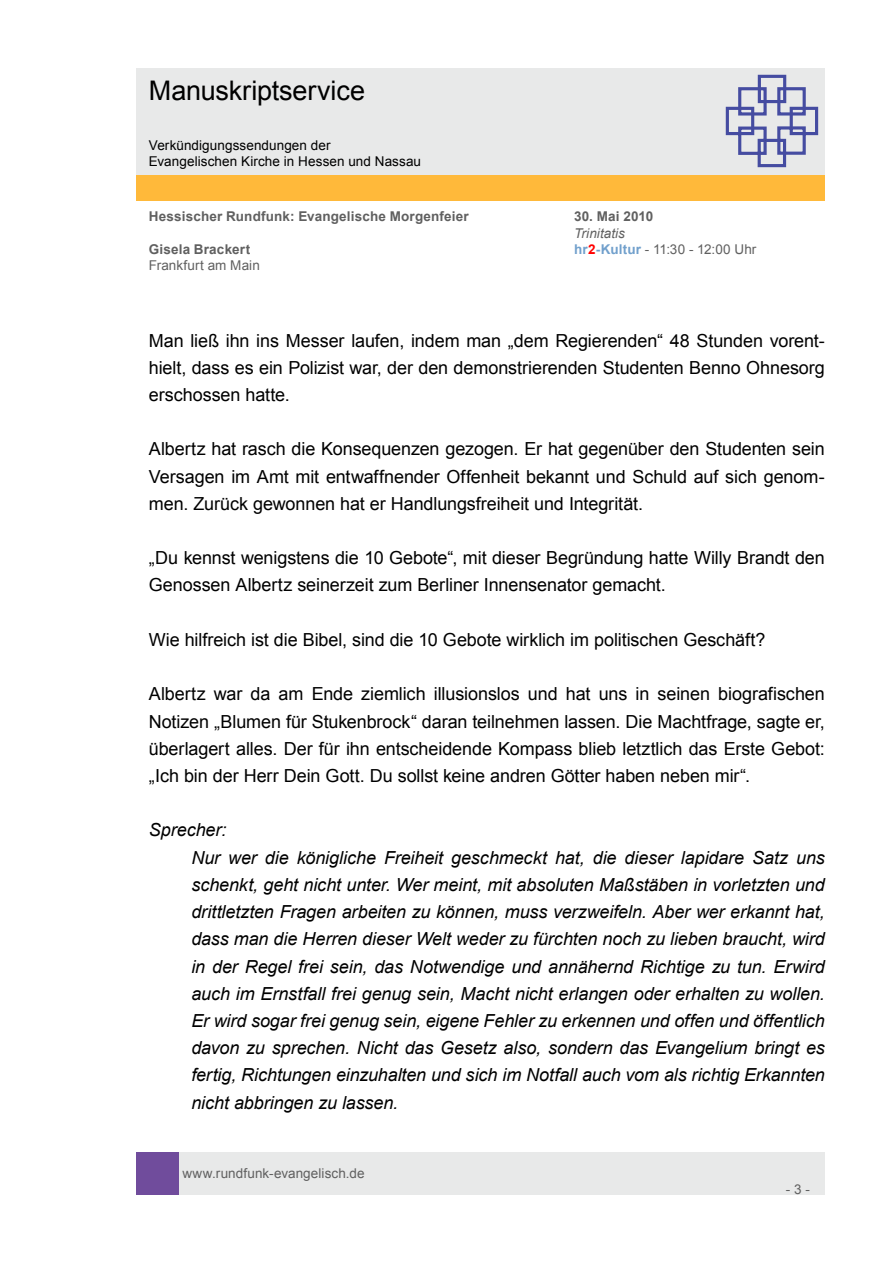
<style>
.page{position:relative;width:893px;height:1263px;background:#fff}
.page>*{position:absolute;margin:0;border:0;box-sizing:border-box;transform-origin:0 0}
.t1{font:27px "Arial";letter-spacing:-.005em;color:#000}
.t2{font:18px/27.2px "Arial";letter-spacing:-.005em;color:#000;text-align:justify}
.t3{font:italic 18px/27.2px "Arial";letter-spacing:-.005em;color:#000}
.t4{font:13.5px "Arial";letter-spacing:.005em;color:#606060}
.t5{font:700 13.5px "Arial";letter-spacing:.015em;color:#606060}
.t6{font:13.5px/16.2px "Arial";letter-spacing:.005em;color:#000}
.t7{font:italic 13.5px "Arial";letter-spacing:.005em;color:#606060}
.s1{font-weight:700;color:#71a0cc}
.s2{font-weight:700;color:#f00}
</style>
<div class="page">
<div style="left:179px;top:1152px;width:646px;height:43px;background:#e8e9e9"></div>
<div style="left:136px;top:1152px;width:43px;height:43px;background:#704c9c"></div>
<div style="left:136px;top:175px;width:689px;height:26px;background:#ffb93a"></div>
<div style="left:136px;top:68px;width:689px;height:106px;background:#e8e9e9"></div>
<svg style="left:725px;top:74px;width:94px;height:94px"></svg>
<h1 class="t1" style="left:149px;top:73px;width:218px">Manuskriptservice</h1>
<p class="t6" style="left:149px;top:137px;width:274px">Verkündigungssendungen der<br>Evangelischen Kirche in Hessen und Nassau</p>
<p class="t5" style="left:149px;top:208px;width:322px">Hessischer Rundfunk: Evangelische Morgenfeier</p>
<p class="t5" style="left:574px;top:208px;width:81px">30. Mai 2010</p>
<p class="t7" style="left:574px;top:224px;width:53px">Trinitatis</p>
<p class="t5" style="left:149px;top:240px;width:103px">Gisela Brackert</p>
<p class="t4" style="left:574px;top:240px;width:184px"><span class="s1">hr</span><span class="s2">2</span><span class="s1">-Kultur</span> - 11:30 - 12:00 Uhr</p>
<p class="t4" style="left:149px;top:256px;width:113px">Frankfurt am Main</p>
<p class="t2" style="left:149px;top:327px;width:677px">Man ließ ihn ins Messer laufen, indem man „dem Regierenden“ 48 Stunden vorent&shy;hielt, dass es ein Polizist war, der den demonstrierenden Studenten Benno Ohnesorg erschossen hatte.</p>
<p class="t2" style="left:149px;top:436px;width:678px">Albertz hat rasch die Konsequenzen gezogen. Er hat gegenüber den Studenten sein Versagen im Amt mit entwaffnender Offenheit bekannt und Schuld auf sich genom&shy;men. Zurück gewonnen hat er Handlungsfreiheit und Integrität.</p>
<p class="t2" style="left:149px;top:544px;width:677px">„Du kennst wenigstens die 10 Gebote“, mit dieser Begründung hatte Willy Brandt den<br>Genossen Albertz seinerzeit zum Berliner Innensenator gemacht.</p>
<p class="t2" style="left:149px;top:626px;width:618px">Wie hilfreich ist die Bibel, sind die 10 Gebote wirklich im politischen Geschäft?</p>
<p class="t2" style="left:149px;top:681px;width:678px">Albertz war da am Ende ziemlich illusionslos und hat uns in seinen biografischen Notizen „Blumen für Stukenbrock“ daran teilnehmen lassen. Die Machtfrage, sagte er, überlagert alles. Der für ihn entscheidende Kompass blieb letztlich das Erste Gebot: „Ich bin der Herr Dein Gott. Du sollst keine andren Götter haben neben mir“.</p>
<p class="t3" style="left:191px;top:817px;width:635px;text-indent:-43px">Sprecher:<br>Nur wer die königliche Freiheit geschmeckt hat, die dieser lapidare Satz uns schenkt, geht nicht unter. Wer meint, mit absoluten Maßstäben in vorletzten und drittletzten Fragen arbeiten zu können, muss verzweifeln. Aber wer erkannt hat, dass man die Herren dieser Welt weder zu fürchten noch zu lieben braucht, wird in der Regel frei sein, das Notwendige und annähernd Richtige zu tun. Erwird auch im Ernstfall frei genug sein, Macht nicht erlangen oder erhalten zu wollen.<br>Er wird sogar frei genug sein, eigene Fehler zu erkennen und offen und öffentlich davon zu sprechen. Nicht das Gesetz also, sondern das Evangelium bringt es fertig, Richtungen einzuhalten und sich im Notfall auch vom als richtig Erkannten nicht abbringen zu lassen.</p>
<p class="t4" style="left:182px;top:1164px;width:184px">www.rundfunk-evangelisch.de</p>
<p class="t4" style="left:786px;top:1180px;width:26px">- 3 -</p>
</div>
